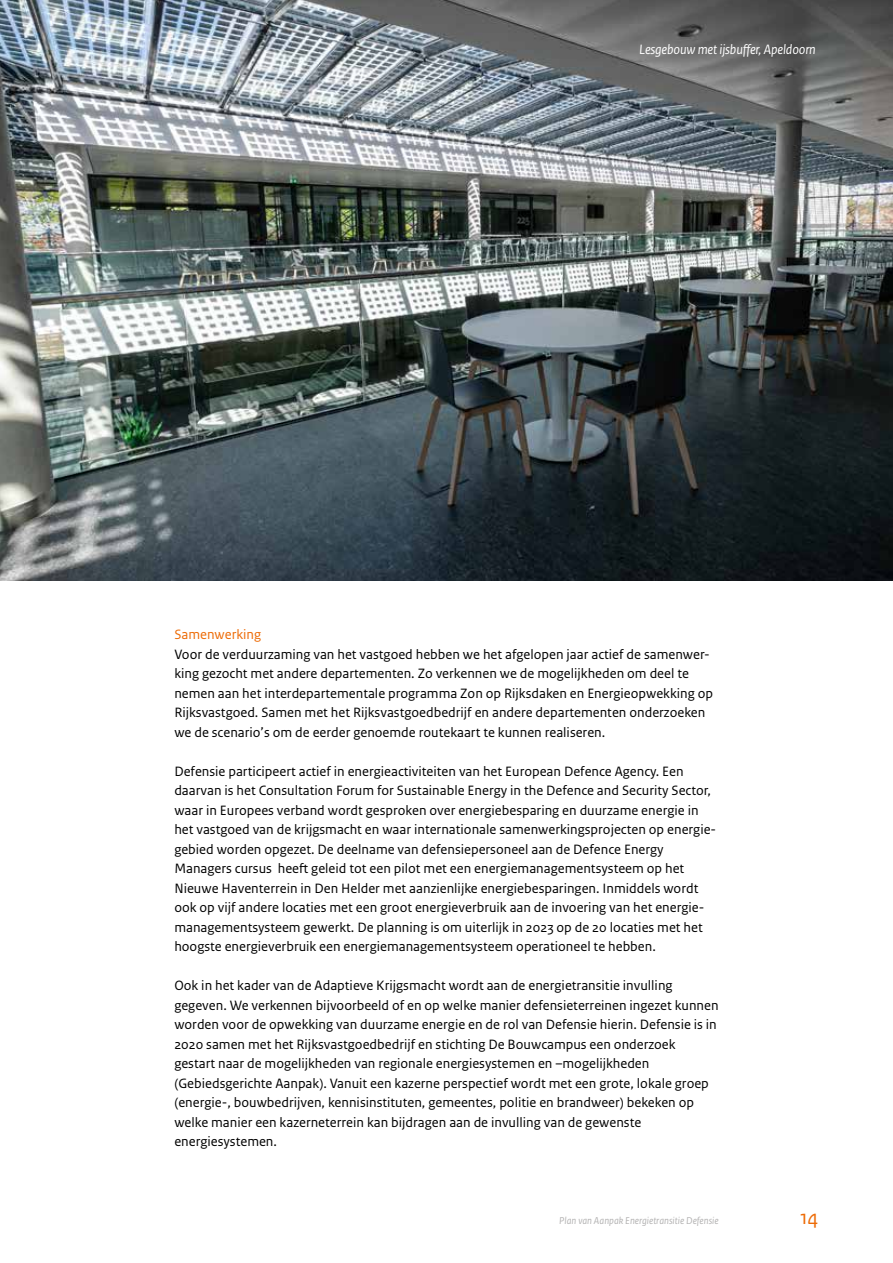
<style>
.page{position:relative;width:893px;height:1263px;background:#fff}
.page>*{position:absolute;margin:0;border:0;box-sizing:border-box;transform-origin:0 0}
.t1{font:21px "Rijksoverheid Sans Text";color:#ed6b06}
.t2{font:14.25px/19.5px "Rijksoverheid Sans Text";color:#000}
.t3{font:italic 14.25px "Rijksoverheid Sans Text";letter-spacing:-.01em;color:#fff}
.t4{font:14.25px "Rijksoverheid Sans Text";color:#ed6b06}
.t5{font:italic 10.5px "Rijksoverheid Sans Text";color:#b3b2b2}
</style>
<div class="page">
<img style="left:0;top:0;width:893px;height:580px">
<p class="t3" style="left:639px;top:41px;width:178px">Lesgebouw met ijsbuffer, Apeldoorn</p>
<p class="t4" style="left:174px;top:626px;width:88px">Samenwerking</p>
<p class="t2" style="left:174px;top:644px;width:540px">Voor de verduurzaming van het vastgoed hebben we het afgelopen jaar actief de samenwer&shy;king gezocht met andere departementen. Zo verkennen we de mogelijkheden om deel te nemen aan het interdepartementale programma Zon op Rijksdaken en Energieopwekking op Rijksvastgoed. Samen met het Rijksvastgoedbedrijf en andere departementen onderzoeken we de scenario’s om de eerder genoemde routekaart te kunnen realiseren.</p>
<p class="t2" style="left:174px;top:761px;width:543px">Defensie participeert actief in energieactiviteiten van het European Defence Agency. Een daarvan is het Consultation Forum for Sustainable Energy in the Defence and Security Sector, waar in Europees verband wordt gesproken over energiebesparing en duurzame energie in het vastgoed van de krijgsmacht en waar internationale samenwerkingsprojecten op energie&shy;gebied worden opgezet. De deelname van defensiepersoneel aan de Defence Energy Managers cursus heeft geleid tot een pilot met een energiemanagementsysteem op het Nieuwe Haventerrein in Den Helder met aanzienlijke energiebesparingen. Inmiddels wordt ook op vijf andere locaties met een groot energieverbruik aan de invoering van het energie&shy;managementsysteem gewerkt. De planning is om uiterlijk in 2023 op de 20 locaties met het hoogste energieverbruik een energiemanagementsysteem operationeel te hebben.</p>
<p class="t2" style="left:174px;top:976px;width:546px">Ook in het kader van de Adaptieve Krijgsmacht wordt aan de energietransitie invulling gegeven. We verkennen bijvoorbeeld of en op welke manier defensieterreinen ingezet kunnen worden voor de opwekking van duurzame energie en de rol van Defensie hierin. Defensie is in 2020 samen met het Rijksvastgoedbedrijf en stichting De Bouwcampus een onderzoek gestart naar de mogelijkheden van regionale energiesystemen en –mogelijkheden (Gebiedsgerichte Aanpak). Vanuit een kazerne perspectief wordt met een grote, lokale groep (energie-, bouwbedrijven, kennisinstituten, gemeentes, politie en brandweer) bekeken op welke manier een kazerneterrein kan bijdragen aan de invulling van de gewenste energiesystemen.</p>
<p class="t5" style="left:559px;top:1215px;width:161px">Plan van Aanpak Energietransitie Defensie</p>
<h1 class="t1" style="left:800px;top:1205px;width:20px">14</h1>
</div>
